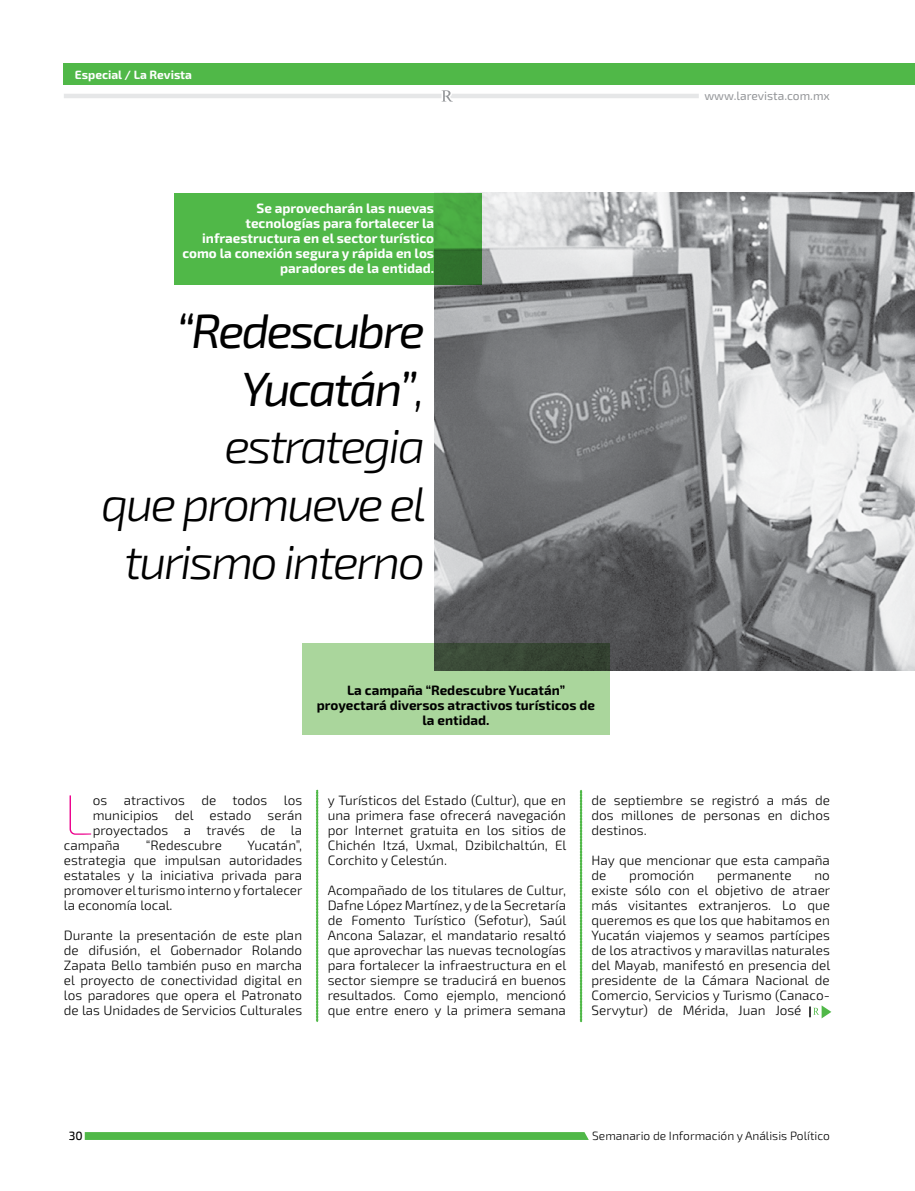
<style>
.page{position:relative;width:915px;height:1191px;background:#fff}
.page>*{position:absolute;margin:0;border:0;box-sizing:border-box;transform-origin:0 0}
.t1{font:100 57px "Exo 2";color:#ec008c}
.t2{font:italic 300 48px/57.6px "Exo 2";letter-spacing:-.05em;color:#000;text-align:right}
.t3{font:300 13.5px/15px "Exo 2";color:#000;text-align:justify}
.t4{font:700 13.5px/15px "Exo 2";color:#fff;text-align:right}
.t5{font:700 13.5px/15px "Exo 2";color:#000;text-align:center}
.t6{font:300 12px "Exo 2";color:#000}
.t7{font:12px "Exo 2";color:#939598}
.t8{font:700 12px "Exo 2";color:#fff}
.t9{font:500 12px "Exo 2";color:#000}
.s1{font-weight:400}
</style>
<div class="page">
<hr style="left:64px;top:94px;width:377px;height:4px;background:#e6e7e8">
<hr style="left:441px;top:94px;width:257px;height:4px;background:#e6e7e8">
<svg style="left:441px;top:90px;width:12px;height:12px"></svg>
<svg style="left:914px;top:64px;width:1px;height:21px"></svg>
<div style="left:64px;top:64px;width:850px;height:21px;background:#50b848"></div>
<svg style="left:85px;top:1132px;width:503px;height:8px;background:#52b94b"></svg>
<img style="left:434px;top:193px;width:480px;height:477px">
<svg style="left:302px;top:643px;width:307px;height:92px;background:#96bd8a"></svg>
<div style="left:174px;top:193px;width:307px;height:91px;background:#50b848"></div>
<svg style="left:580px;top:790px;width:1px;height:231px"></svg>
<svg style="left:316px;top:790px;width:2px;height:231px"></svg>
<svg style="left:809px;top:1005px;width:22px;height:13px"></svg>
<p class="t8" style="left:75px;top:67px;width:119px">Especial / La Revista</p>
<p class="t4" style="left:182px;top:201px;width:253px">Se aprovecharán las nuevas tecnologías para fortalecer la infraestructura en el sector turístico como la conexión segura y rápida en los paradores de la entidad.</p>
<h2 class="t2" style="left:101px;top:303px;width:326px"><span class="s1">“Redescubre<br>Yucatán”</span>, estrategia<br>que promueve el turismo interno</h2>
<p class="t5" style="left:317px;top:683px;width:280px">La campaña “Redescubre Yucatán” proyectará diversos atractivos turísticos de la entidad.</p>
<p class="t7" style="left:704px;top:89px;width:127px">www.larevista.com.mx</p>
<h1 class="t1" style="left:64px;top:782px;width:30px">L</h1>
<p class="t3" style="left:93px;top:792px;width:211px">os atractivos de todos los</p>
<p class="t3" style="left:93px;top:807px;width:211px">municipios del estado serán</p>
<p class="t3" style="left:93px;top:822px;width:211px">proyectados a través de la</p>
<p class="t3" style="left:64px;top:837px;width:57px">campaña</p>
<p class="t3" style="left:146px;top:837px;width:77px">“Redescubre</p>
<p class="t3" style="left:64px;top:837px;width:240px;text-indent:184px">Yucatán”, estrategia que impulsan autoridades estatales y la iniciativa privada para promover el turismo interno y fortalecer la economía local.</p>
<p class="t3" style="left:64px;top:927px;width:240px">Durante la presentación de este plan de difusión, el Gobernador Rolando Zapata Bello también puso en marcha el proyecto de conectividad digital en los paradores que opera el Patronato de las Unidades de Servicios Culturales</p>
<p class="t3" style="left:327px;top:792px;width:240px">y Turísticos del Estado (Cultur), que en una primera fase ofrecerá navegación por Internet gratuita en los sitios de Chichén Itzá, Uxmal, Dzibilchaltún, El Corchito y Celestún.</p>
<p class="t3" style="left:327px;top:882px;width:240px">Acompañado de los titulares de Cultur, Dafne López Martínez, y de la Secretaría de Fomento Turístico (Sefotur), Saúl Ancona Salazar, el mandatario resaltó que aprovechar las nuevas tecnologías para fortalecer la infraestructura en el sector siempre se traducirá en buenos resultados. Como ejemplo, mencionó que entre enero y la primera semana</p>
<p class="t3" style="left:591px;top:792px;width:240px">de septiembre se registró a más de dos millones de personas en dichos destinos.</p>
<p class="t3" style="left:591px;top:852px;width:240px">Hay que mencionar que esta campaña de</p>
<p class="t3" style="left:629px;top:867px;width:67px">promoción</p>
<p class="t3" style="left:717px;top:867px;width:76px">permanente</p>
<p class="t3" style="left:591px;top:867px;width:240px;text-indent:223px">no existe sólo con el objetivo de atraer más visitantes extranjeros. Lo que queremos es que los que habitamos en Yucatán viajemos y seamos partícipes de los atractivos y maravillas naturales del Mayab, manifestó en presencia del presidente de la Cámara Nacional de Comercio, Servicios y Turismo (Canaco-Servytur) de Mérida, Juan José</p>
<p class="t9" style="left:69px;top:1128px;width:15px">30</p>
<p class="t6" style="left:592px;top:1128px;width:239px">Semanario de Información y Análisis Político</p>
</div>
